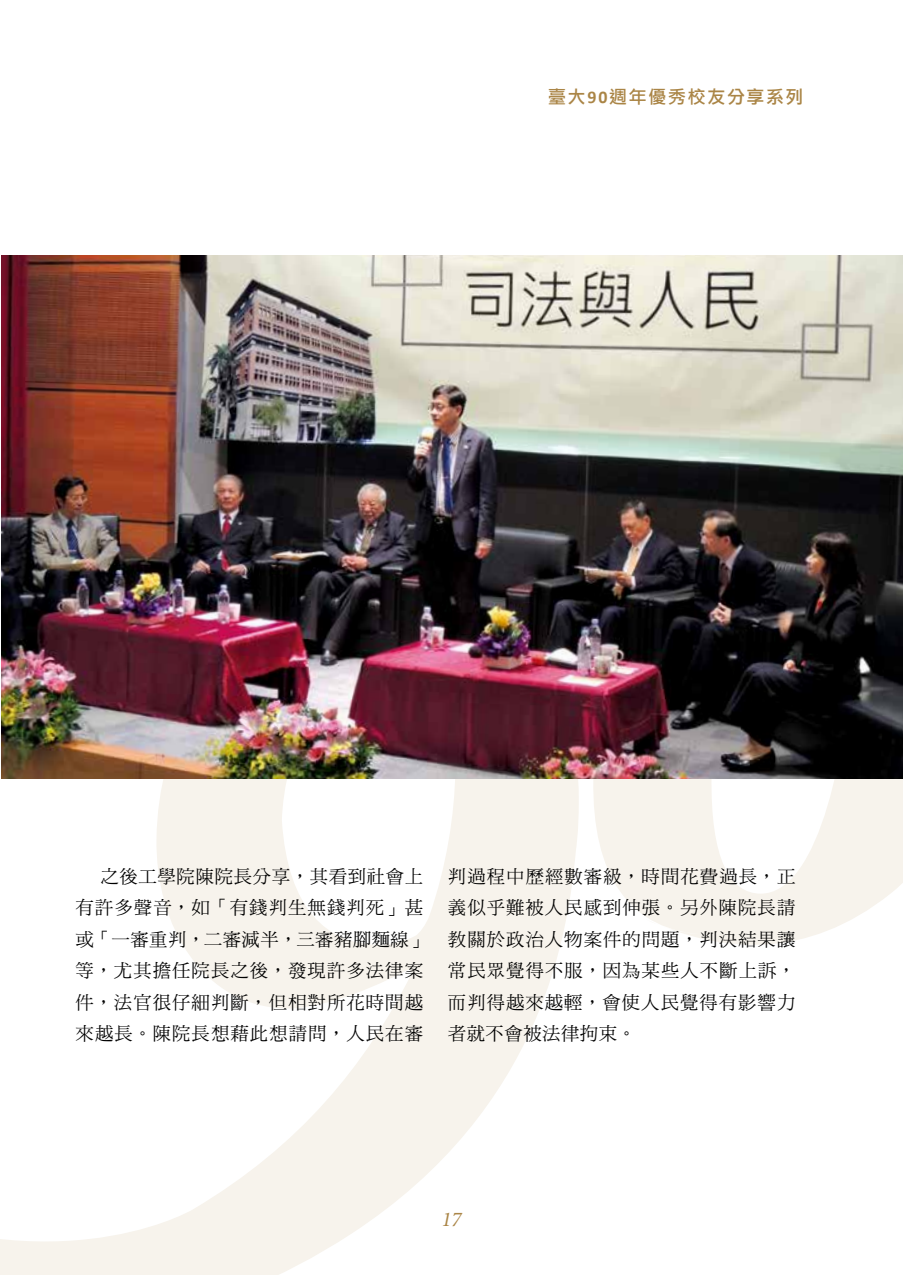
<style>
.page{position:relative;width:903px;height:1275px;background:#fff}
.page>*{position:absolute;margin:0;border:0;box-sizing:border-box;transform-origin:0 0}
.t1{font:italic 21px "Minion Pro";color:#aa8546}
.t2{font:18.38px/31.5px "DF Ming Std W5";letter-spacing:.055em;color:#000}
.t3{font:17.85px "DF Li Hei Std W5";letter-spacing:.1em;color:#aa8546}
.s1{font-family:"Calibri";font-weight:700}
</style>
<div class="page">
<svg style="left:0;top:779px;width:579px;height:496px"></svg>
<svg style="left:593px;top:779px;width:310px;height:166px;fill:#f7f3ec"></svg>
<svg style="left:647px;top:920px;width:12px;height:5px"></svg>
<img style="left:1px;top:255px;width:902px;height:524px">
<p class="t3" style="left:548px;top:87px;width:257px">臺大<span class="s1">90</span>週年優秀校友分享系列</p>
<p class="t2" style="left:76px;top:860px;width:354px;text-indent:25px">之後工學院陳院長分享，其看到社會上有許多聲音，如「有錢判生無錢判死」甚或「一審重判，二審減半，三審豬腳麵線」等，尤其擔任院長之後，發現許多法律案件，法官很仔細判斷，但相對所花時間越來越長。陳院長想藉此想請問，人民在審</p>
<p class="t2" style="left:448px;top:860px;width:349px;text-align:justify">判過程中歷經數審級，時間花費過長，正義似乎難被人民感到伸張。另外陳院長請教關於政治人物案件的問題，判決結果讓常民眾覺得不服，因為某些人不斷上訴，而判得越來越輕，會使人民覺得有影響力者就不會被法律拘束。</p>
<p class="t1" style="left:441px;top:1205px;width:22px">17</p>
</div>
